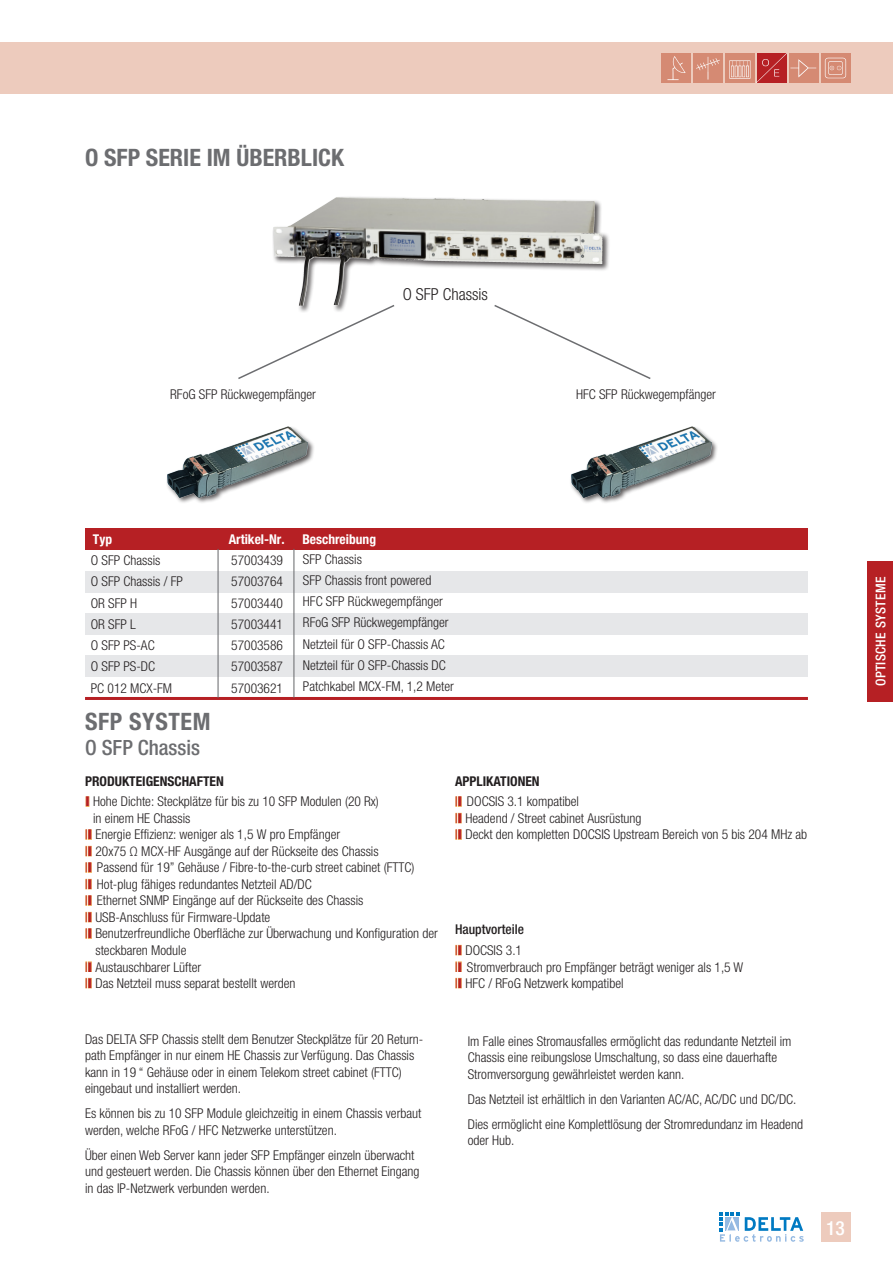
<style>
.page{position:relative;width:893px;height:1263px;background:#fff}
.page>*{position:absolute;margin:0;border:0;box-sizing:border-box;transform-origin:0 0}
.t1{font:700 condensed 24px "Helvetica Neue LT Std";color:#6c6d70}
.t2{font:700 condensed 24px "Helvetica Neue LT Std";letter-spacing:.025em;color:#6c6d70}
.t3{font:500 condensed 21px "Helvetica Neue LT Std";color:#6c6d70}
.t4{font:500 condensed 19.5px "Helvetica Neue LT Std";color:#fff}
.t5{font:300 condensed 16.5px "Helvetica Neue LT Std";color:#231f20}
.t6{font:300 condensed 13.5px/16.5px "Helvetica Neue LT Std";color:#231f20}
.t7{font:700 condensed 13.5px "Helvetica Neue LT Std";color:#231f20}
.t8{font:700 condensed 13.5px "Helvetica Neue LT Std";color:#fff}
.t9{font:500 condensed 13.5px "Helvetica Neue LT Std";letter-spacing:.025em;color:#fff}
.t10{font:500 condensed 13.5px "Helvetica Neue LT Std";color:#231f20}
.s1{font-weight:700;color:#b62024}
.s2{color:#b62024}
</style>
<div class="page">
<div style="left:0;top:43px;width:893px;height:51px;background:#edcbbd"></div>
<div style="left:821px;top:1212px;width:29px;height:30px;background:#edcbbd"></div>
<img style="left:821px;top:53px;width:29px;height:30px">
<img style="left:757px;top:53px;width:30px;height:30px">
<img style="left:725px;top:53px;width:30px;height:30px">
<img style="left:693px;top:53px;width:30px;height:30px">
<img style="left:661px;top:53px;width:30px;height:30px">
<img style="left:789px;top:53px;width:30px;height:30px">
<div style="left:867px;top:561px;width:26px;height:141px;background:#b62024"></div>
<svg style="left:720px;top:1212px;width:84px;height:30px"></svg>
<div style="left:85px;top:655px;width:723px;height:21px;background:#e6e7e9"></div>
<div style="left:85px;top:613px;width:723px;height:22px;background:#e6e7e9"></div>
<div style="left:85px;top:571px;width:723px;height:21px;background:#e6e7e9"></div>
<div style="left:85px;top:528px;width:723px;height:22px;background:#b62024"></div>
<hr style="left:85px;top:697px;width:723px;height:3px;background:#b62024">
<hr style="left:218px;top:549px;width:1px;height:149px;background:#6c6d70">
<hr style="left:293px;top:549px;width:1px;height:149px;background:#6c6d70">
<div style="left:570px;top:425px;width:149px;height:79px;background:#231f20;opacity:.75"></div>
<img style="left:571px;top:427px;width:140px;height:70px">
<svg style="left:86px;top:797px;width:3px;height:9px"></svg>
<svg style="left:86px;top:830px;width:5px;height:9px"></svg>
<svg style="left:86px;top:846px;width:5px;height:10px"></svg>
<svg style="left:86px;top:863px;width:5px;height:9px"></svg>
<svg style="left:86px;top:879px;width:5px;height:10px"></svg>
<svg style="left:86px;top:896px;width:5px;height:9px"></svg>
<svg style="left:86px;top:912px;width:5px;height:10px"></svg>
<svg style="left:86px;top:929px;width:5px;height:9px"></svg>
<svg style="left:86px;top:962px;width:5px;height:9px"></svg>
<svg style="left:86px;top:978px;width:5px;height:10px"></svg>
<svg style="left:456px;top:797px;width:5px;height:9px"></svg>
<svg style="left:456px;top:813px;width:5px;height:10px"></svg>
<svg style="left:456px;top:830px;width:5px;height:9px"></svg>
<svg style="left:456px;top:945px;width:5px;height:10px"></svg>
<svg style="left:456px;top:962px;width:5px;height:9px"></svg>
<svg style="left:456px;top:978px;width:5px;height:10px"></svg>
<svg style="left:238px;top:313px;width:142px;height:66px"></svg>
<div style="left:272px;top:196px;width:338px;height:117px;background:#231f20;opacity:.75"></div>
<img style="left:289px;top:197px;width:54px;height:29px">
<div style="left:166px;top:425px;width:149px;height:79px;background:#231f20;opacity:.75"></div>
<img style="left:168px;top:427px;width:140px;height:70px">
<svg style="left:493px;top:303px;width:158px;height:76px"></svg>
<p class="t1" style="left:85px;top:143px;width:261px">O SFP SERIE IM ÜBERBLICK</p>
<p class="t5" style="left:403px;top:284px;width:87px">O SFP Chassis</p>
<p class="t6" style="left:170px;top:386px;width:147px">RFoG SFP Rückwegempfänger</p>
<p class="t6" style="left:576px;top:386px;width:141px">HFC SFP Rückwegempfänger</p>
<p class="t8" style="left:93px;top:531px;width:21px">Typ</p>
<p class="t8" style="left:302px;top:531px;width:75px">Beschreibung</p>
<p class="t6" style="left:231px;top:552px;width:53px">57003439</p>
<p class="t6" style="left:231px;top:573px;width:53px">57003764</p>
<p class="t6" style="left:231px;top:594px;width:53px">57003440</p>
<p class="t6" style="left:231px;top:616px;width:53px">57003441</p>
<p class="t6" style="left:231px;top:637px;width:53px">57003586</p>
<p class="t6" style="left:231px;top:658px;width:53px">57003587</p>
<p class="t6" style="left:231px;top:679px;width:53px">57003621</p>
<p class="t8" style="left:229px;top:531px;width:57px">Artikel-Nr.</p>
<p class="t6" style="left:303px;top:550px;width:60px">SFP Chassis</p>
<p class="t6" style="left:303px;top:572px;width:130px">SFP Chassis front powered</p>
<p class="t6" style="left:303px;top:593px;width:141px">HFC SFP Rückwegempfänger</p>
<p class="t6" style="left:303px;top:614px;width:147px">RFoG SFP Rückwegempfänger</p>
<p class="t6" style="left:303px;top:635px;width:143px">Netzteil für O SFP-Chassis AC</p>
<p class="t6" style="left:303px;top:657px;width:144px">Netzteil für O SFP-Chassis DC</p>
<p class="t6" style="left:303px;top:678px;width:152px">Patchkabel MCX-FM, 1,2 Meter</p>
<p class="t6" style="left:91px;top:552px;width:71px">O SFP Chassis</p>
<p class="t6" style="left:91px;top:573px;width:94px">O SFP Chassis / FP</p>
<p class="t6" style="left:91px;top:594px;width:48px">OR SFP H</p>
<p class="t6" style="left:91px;top:616px;width:47px">OR SFP L</p>
<p class="t6" style="left:91px;top:637px;width:65px">O SFP PS-AC</p>
<p class="t6" style="left:91px;top:658px;width:66px">O SFP PS-DC</p>
<p class="t6" style="left:91px;top:679px;width:83px">PC 012 MCX-FM</p>
<p class="t2" style="left:85px;top:707px;width:127px">SFP SYSTEM</p>
<p class="t3" style="left:85px;top:734px;width:117px">O SFP Chassis</p>
<p class="t7" style="left:85px;top:773px;width:140px">PRODUKTEIGENSCHAFTEN</p>
<p class="t6" style="left:93px;top:793px;width:287px;text-indent:-8px"><span class="s1">l</span> Hohe Dichte: Steckplätze für bis zu 10 SFP Modulen (20 Rx) in einem HE Chassis</p>
<p class="t6" style="left:85px;top:826px;width:257px"><span class="s2">l</span><span class="s1">l</span> Energie Effizienz: weniger als 1,5 W pro Empfänger</p>
<p class="t6" style="left:85px;top:843px;width:295px"><span class="s2">l</span><span class="s1">l</span> 20x75 Ω MCX-HF Ausgänge auf der Rückseite des Chassis</p>
<p class="t6" style="left:85px;top:859px;width:331px"><span class="s2">l</span><span class="s1">l</span> Passend für 19” Gehäuse / Fibre-to-the-curb street cabinet (FTTC)</p>
<p class="t6" style="left:85px;top:876px;width:228px"><span class="s2">l</span><span class="s1">l</span> Hot-plug fähiges redundantes Netzteil AD/DC</p>
<p class="t6" style="left:85px;top:892px;width:280px"><span class="s2">l</span><span class="s1">l</span> Ethernet SNMP Eingänge auf der Rückseite des Chassis</p>
<p class="t6" style="left:85px;top:909px;width:187px"><span class="s2">l</span><span class="s1">l</span> USB-Anschluss für Firmware-Update</p>
<p class="t6" style="left:95px;top:925px;width:344px;text-indent:-10px"><span class="s2">l</span><span class="s1">l</span> Benutzerfreundliche Oberfläche zur Überwachung und Konfiguration der steckbaren Module</p>
<p class="t6" style="left:85px;top:958px;width:118px"><span class="s2">l</span><span class="s1">l</span> Austauschbarer Lüfter</p>
<p class="t6" style="left:85px;top:975px;width:212px"><span class="s2">l</span><span class="s1">l</span> Das Netzteil muss separat bestellt werden</p>
<p class="t7" style="left:455px;top:773px;width:86px">APPLIKATIONEN</p>
<p class="t6" style="left:455px;top:793px;width:126px"><span class="s2">l</span><span class="s1">l</span> DOCSIS 3.1 kompatibel</p>
<p class="t6" style="left:455px;top:810px;width:188px"><span class="s2">l</span><span class="s1">l</span> Headend / Street cabinet Ausrüstung</p>
<p class="t6" style="left:455px;top:826px;width:354px"><span class="s2">l</span><span class="s1">l</span> Deckt den kompletten DOCSIS Upstream Bereich von 5 bis 204 MHz ab</p>
<p class="t10" style="left:455px;top:921px;width:70px">Hauptvorteile</p>
<p class="t6" style="left:455px;top:942px;width:69px"><span class="s2">l</span><span class="s1">l</span> DOCSIS 3.1</p>
<p class="t6" style="left:455px;top:958px;width:290px"><span class="s2">l</span><span class="s1">l</span> Stromverbrauch pro Empfänger beträgt weniger als 1,5 W</p>
<p class="t6" style="left:455px;top:975px;width:170px"><span class="s2">l</span><span class="s1">l</span> HFC / RFoG Netzwerk kompatibel</p>
<p class="t6" style="left:85px;top:1030px;width:340px">Das DELTA SFP Chassis stellt dem Benutzer Steckplätze für 20 Return&shy;path Empfänger in nur einem HE Chassis zur Verfügung. Das Chassis kann in 19 “ Gehäuse oder in einem Telekom street cabinet (FTTC) eingebaut und installiert werden.</p>
<p class="t6" style="left:85px;top:1105px;width:338px">Es können bis zu 10 SFP Module gleichzeitig in einem Chassis verbaut werden, welche RFoG / HFC Netzwerke unterstützen.</p>
<p class="t6" style="left:85px;top:1146px;width:336px">Über einen Web Server kann jeder SFP Empfänger einzeln überwacht und gesteuert werden. Die Chassis können über den Ethernet Eingang in das IP-Netzwerk verbunden werden.</p>
<p class="t6" style="left:468px;top:1033px;width:325px">Im Falle eines Stromausfalles ermöglicht das redundante Netzteil im<br>Chassis eine reibungslose Umschaltung, so dass eine dauerhafte<br>Stromversorgung gewährleistet werden kann.</p>
<p class="t6" style="left:468px;top:1091px;width:330px">Das Netzteil ist erhältlich in den Varianten AC/AC, AC/DC und DC/DC.</p>
<p class="t6" style="left:468px;top:1116px;width:337px">Dies ermöglicht eine Komplettlösung der Stromredundanz im Headend oder Hub.</p>
<p class="t4" style="left:826px;top:1217px;width:20px">13</p>
<p class="t9" style="left:873px;top:686px;width:111px;rotate:-90deg">OPTISCHE SYSTEME</p>
</div>
